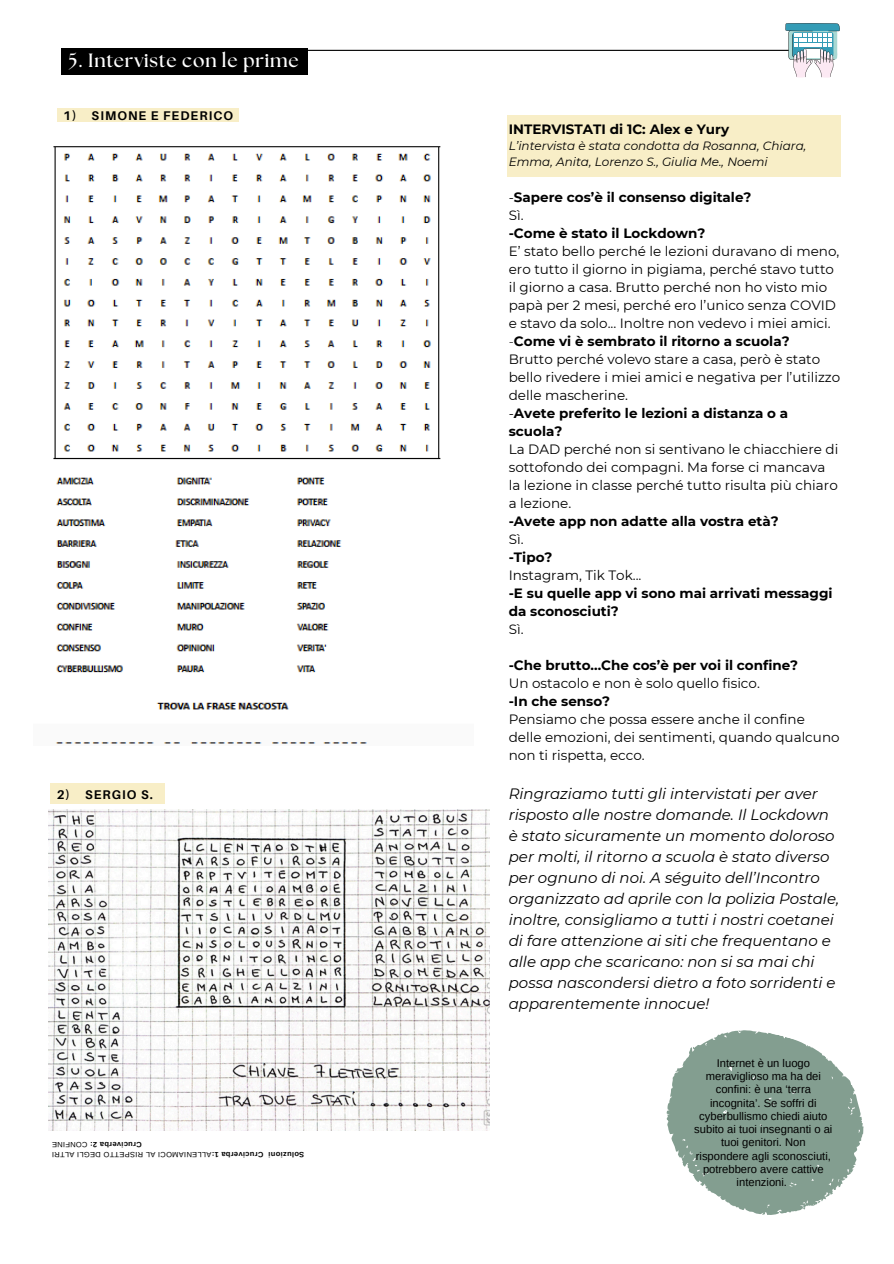
<style>
.page{position:relative;width:894px;height:1264px;background:#fff}
.page>*{position:absolute;margin:0;border:0;box-sizing:border-box;transform-origin:0 0}
.t1{font:700 19.2px "The Seasons";letter-spacing:.04em;color:#fff}
.t2{font:italic 15px/21px "Montserrat";color:#000}
.t3{font:13.5px/18px "Montserrat";color:#000}
.t4{font:700 13.5px "Montserrat";color:#000}
.t5{font:700 12.6px "Aileron";letter-spacing:.08em;color:#000}
.t6{font:italic 12px/16px "Montserrat";color:#000}
.t7{font:11.25px/13.4px "Arimo";color:#000;text-align:center}
.t8{font:7.5px "Arimo";color:#000}
.t9{font:700 7.5px "Arimo";color:#000}
.s1{font-weight:400}
.s2{font-weight:700}
.s3{font-weight:300}
</style>
<div class="page">
<img style="left:53px;top:146px;width:388px;height:598px">
<hr style="left:81px;top:50px;width:731px;height:1px;background:#000">
<div style="left:57px;top:108px;width:182px;height:14px;background:#f8eec7"></div>
<img style="left:48px;top:809px;width:441px;height:321px">
<div style="left:61px;top:48px;width:246px;height:26px;background:#000"></div>
<div style="left:50px;top:783px;width:114px;height:21px;background:#f8eec7"></div>
<div style="left:506px;top:115px;width:334px;height:62px;background:#f8eec7"></div>
<svg style="left:666px;top:1030px;width:198px;height:185px;fill:#839e90"></svg>
<svg style="left:785px;top:23px;width:55px;height:55px"></svg>
<h3 class="t1" style="left:68px;top:52px;width:231px">5. Interviste con le prime</h3>
<p class="t5" style="left:63px;top:107px;width:171px">1) SIMONE E FEDERICO</p>
<h3 class="t5" style="left:57px;top:786px;width:97px">2) SERGIO S.</h3>
<h2 class="t9" style="left:142px;top:1149px;width:91px;rotate:-180deg">C ur brevi c a :2 <span class="s1">C O N F NI E</span></h2>
<h4 class="t8" style="left:263px;top:1159px;width:213px;rotate:-180deg"><span class="s2">C ur brev i c a</span> A<span class="s2">: 1</span> ELL N AI M O C I A L R SI P E T T O D E G I L A TL R I</h4>
<h4 class="t9" style="left:304px;top:1159px;width:37px;rotate:-180deg">S o ul oiz n i</h4>
<p class="t4" style="left:508px;top:121px;width:222px">INTERVISTATI di 1C: Alex e Yury</p>
<p class="t6" style="left:508px;top:138px;width:299px">L’intervista è stata condotta da Rosanna, Chiara,<br>Emma, Anita, Lorenzo S., Giulia Me., Noemi</p>
<p class="t3" style="left:508px;top:188px;width:333px">-<span class="s2">Sapere cos’è il consenso digitale?<br></span>Sì.<br><span class="s2">-Come è stato il Lockdown?<br></span>E’ stato bello perché le lezioni duravano di meno, ero tutto il giorno in pigiama, perché stavo tutto il giorno a casa. Brutto perché non ho visto mio papà per 2 mesi, perché ero l’unico senza COVID e stavo da solo... Inoltre non vedevo i miei amici. <span class="s3">-</span><span class="s2">Come vi è sembrato il ritorno a scuola?<br></span>Brutto perché volevo stare a casa, però è stato bello rivedere i miei amici e negativa per l’utilizzo delle mascherine.<br>-<span class="s2">Avete preferito le lezioni a distanza o a scuola?<br></span>La DAD perché non si sentivano le chiacchiere di sottofondo dei compagni. Ma forse ci mancava la lezione in classe perché tutto risulta più chiaro a lezione.<br><span class="s2">-Avete app non adatte alla vostra età?<br></span>Sì.<br><span class="s2">-Tipo?<br></span>Instagram, Tik Tok...<br><span class="s2">-E su quelle app vi sono mai arrivati messaggi da sconosciuti?<br></span>Sì.</p>
<p class="t3" style="left:508px;top:656px;width:332px"><span class="s2">-Che brutto...Che cos’è per voi il confine?<br></span>Un ostacolo e non è solo quello fisico.<br><span class="s2">-In che senso?<br></span>Pensiamo che possa essere anche il confine delle emozioni, dei sentimenti, quando qualcuno non ti rispetta, ecco.</p>
<h5 class="t2" style="left:508px;top:783px;width:332px">Ringraziamo tutti gli intervistati per aver risposto alle nostre domande. Il Lockdown è stato sicuramente un momento doloroso per molti, il ritorno a scuola è stato diverso per ognuno di noi. A séguito dell’Incontro organizzato ad aprile con la polizia Postale, inoltre, consigliamo a tutti i nostri coetanei di fare attenzione ai siti che frequentano e alle app che scaricano: non si sa mai chi possa nascondersi dietro a foto sorridenti e apparentemente innocue!</h5>
<h4 class="t7" style="left:694px;top:1056px;width:140px">Internet è un luogo meraviglioso ma ha dei confini: è una ‘terra incognita’. Se soffri di cyberbullismo chiedi aiuto subito ai tuoi insegnanti o ai tuoi genitori. Non rispondere agli sconosciuti, potrebbero avere cattive intenzioni.</h4>
</div>
